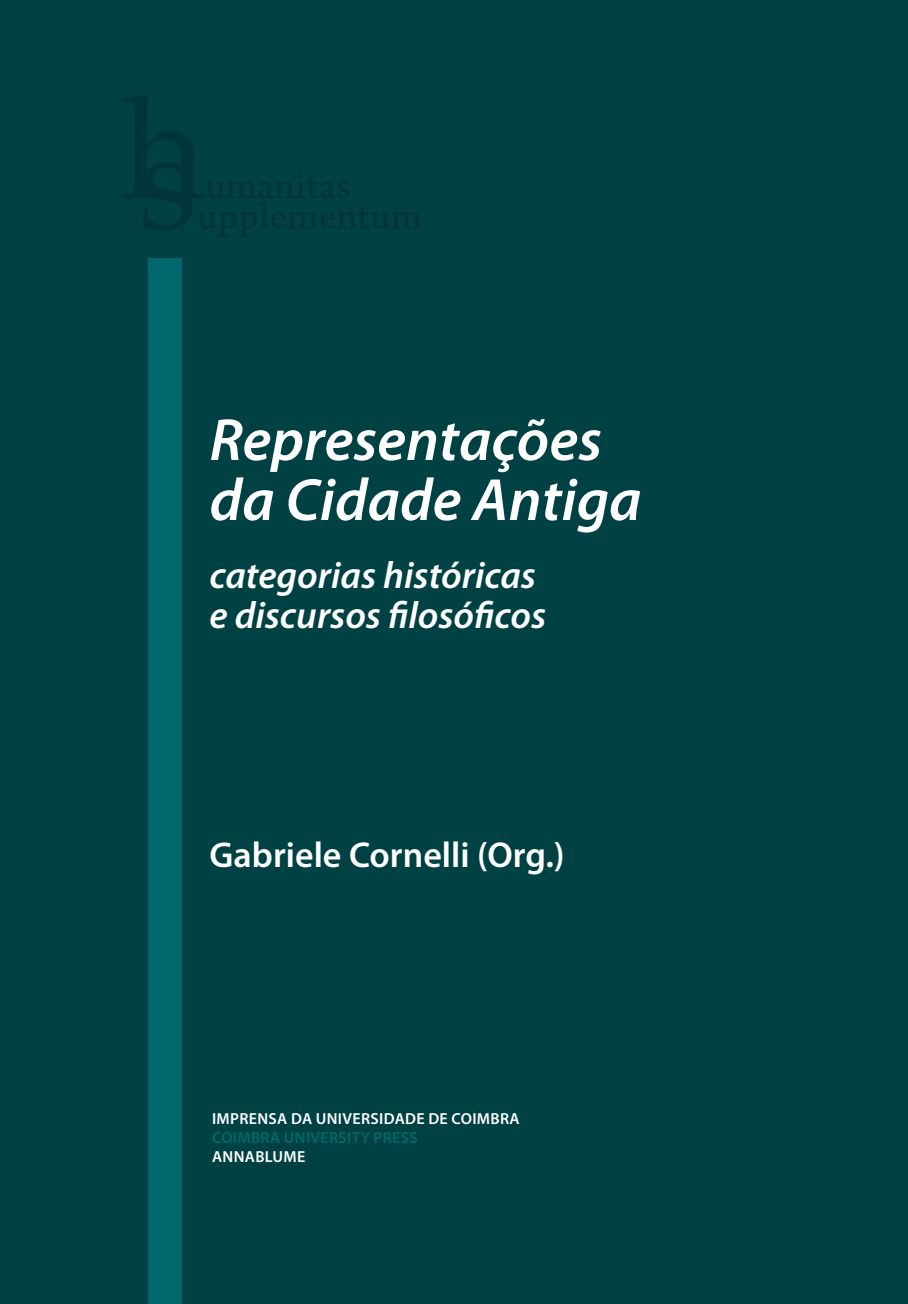
<style>
.page{position:relative;width:908px;height:1304px;background:#fff}
.page>*{position:absolute;margin:0;border:0;box-sizing:border-box;transform-origin:0 0}
.t1{font:italic 600 60px "Myriad Pro";color:#fff}
.t2{font:italic 600 38px "Myriad Pro";color:#fff}
.t3{font:600 36px "Myriad Pro";color:#fff}
.t4{font:600 16px "Myriad Pro";letter-spacing:.02em;color:#fff}
.t5{font:600 16px "Myriad Pro";letter-spacing:.02em;color:#00686c}
</style>
<div class="page">
<div style="left:0;top:0;width:907px;height:1304px;background:#004144"></div>
<svg style="left:124px;top:94px;width:297px;height:143px"></svg>
<div style="left:148px;top:259px;width:33px;height:1045px;background:#00686c"></div>
<p class="t1" style="left:209px;top:402px;width:394px">Representações</p>
<p class="t1" style="left:209px;top:462px;width:433px">da Cidade Antiga</p>
<p class="t2" style="left:209px;top:551px;width:328px">categorias históricas</p>
<p class="t2" style="left:209px;top:591px;width:338px">e discursos filosóficos</p>
<p class="t3" style="left:209px;top:832px;width:357px">Gabriele Cornelli (Org.)</p>
<p class="t4" style="left:212px;top:1108px;width:309px">IMPRENSA DA UNIVERSIDADE DE COIMBRA</p>
<p class="t5" style="left:212px;top:1127px;width:207px">COIMBRA UNIVERSITY PRESS</p>
<p class="t4" style="left:212px;top:1146px;width:95px">ANNABLUME</p>
</div>
